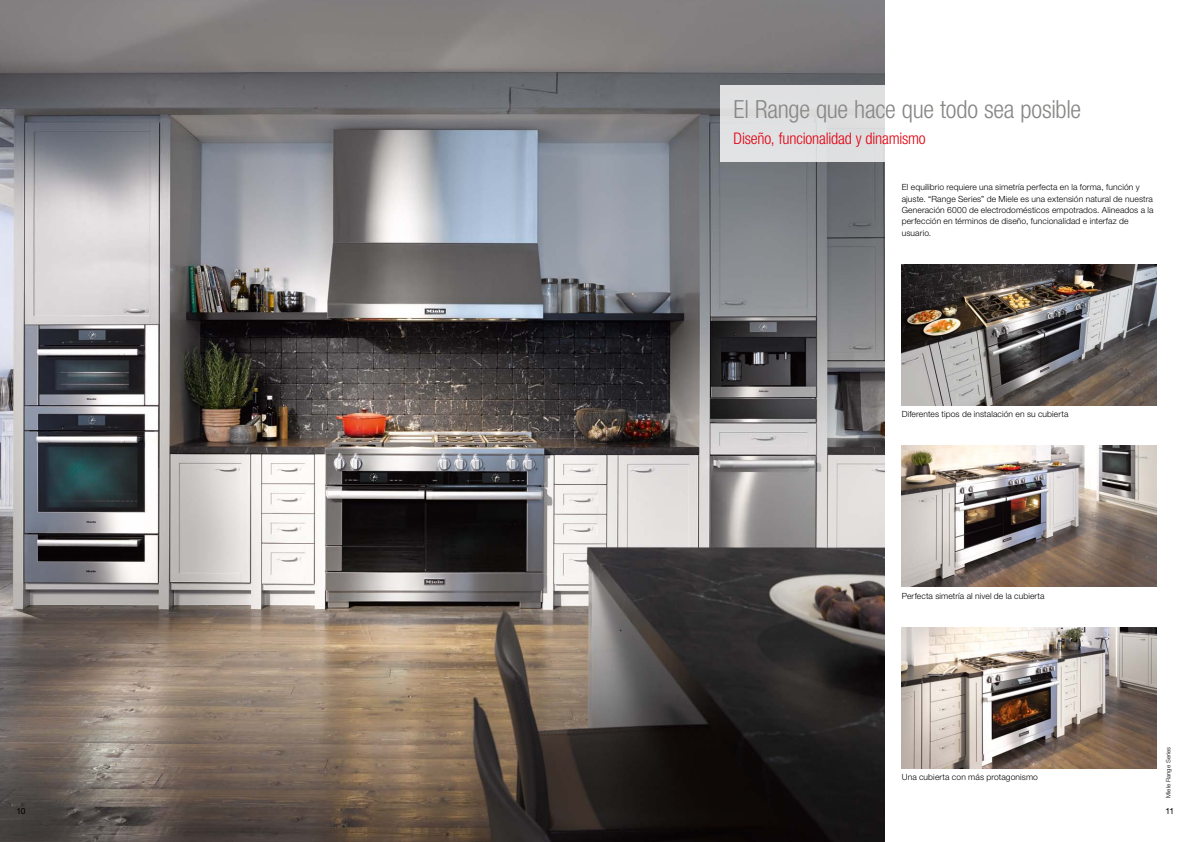
<style>
.page{position:relative;width:1191px;height:842px;background:#fff}
.page>*{position:absolute;margin:0;border:0;box-sizing:border-box;transform-origin:0 0}
.Seiten_u_Titel_Headl{font:300 condensed 25px "Helvetica Neue LTW1 G";letter-spacing:-.01em;color:#878786}
.Seiten_u_Titel_Subli{font:300 condensed 16px "Helvetica Neue LTW1 G";letter-spacing:-.01em;color:#e3000f}
.Bodytext{font:300 8.5px/11.3px "Helvetica Neue LTW1 G";letter-spacing:.015em;color:#000}
.t1{font:8.5px "Helvetica Neue LTW1 G";color:#000}
.t2{font:300 6px "Helvetica Neue LTW1 G";letter-spacing:.025em;color:#000}
</style>
<div class="page">
<img style="left:0;top:0;width:884px;height:842px">
<img style="left:901px;top:445px;width:256px;height:142px">
<img style="left:901px;top:627px;width:256px;height:142px">
<img style="left:901px;top:264px;width:256px;height:142px">
<div style="left:720px;top:85px;width:165px;height:77px;background:#e0e0e1"></div>
<p class="Seiten_u_Titel_Headl" style="left:733px;top:95px;width:349px">El Range que hace que todo sea posible</p>
<p class="Seiten_u_Titel_Subli" style="left:733px;top:129px;width:194px">Diseño, funcionalidad y dinamismo</p>
<p class="Bodytext" style="left:901px;top:182px;width:253px">El equilibrio requiere una simetría perfecta en la forma, función y ajuste. “Range Series” de Miele es una extensión natural de nuestra Generación 6000 de electrodomésticos empotrados. Alineados a la perfección en términos de diseño, funcionalidad e interfaz de usuario.</p>
<p class="Bodytext" style="left:901px;top:408px;width:168px">Diferentes tipos de instalación en su cubierta</p>
<p class="Bodytext" style="left:901px;top:590px;width:144px">Perfecta simetría al nivel de la cubierta</p>
<p class="Bodytext" style="left:901px;top:771px;width:138px">Una cubierta con más protagonismo</p>
<p class="t2" style="left:1164px;top:798px;width:53px;rotate:-90deg">Miele Range Series</p>
<p class="t1" style="left:16px;top:806px;width:11px">10</p>
<p class="t1" style="left:1165px;top:806px;width:10px">11</p>
</div>
